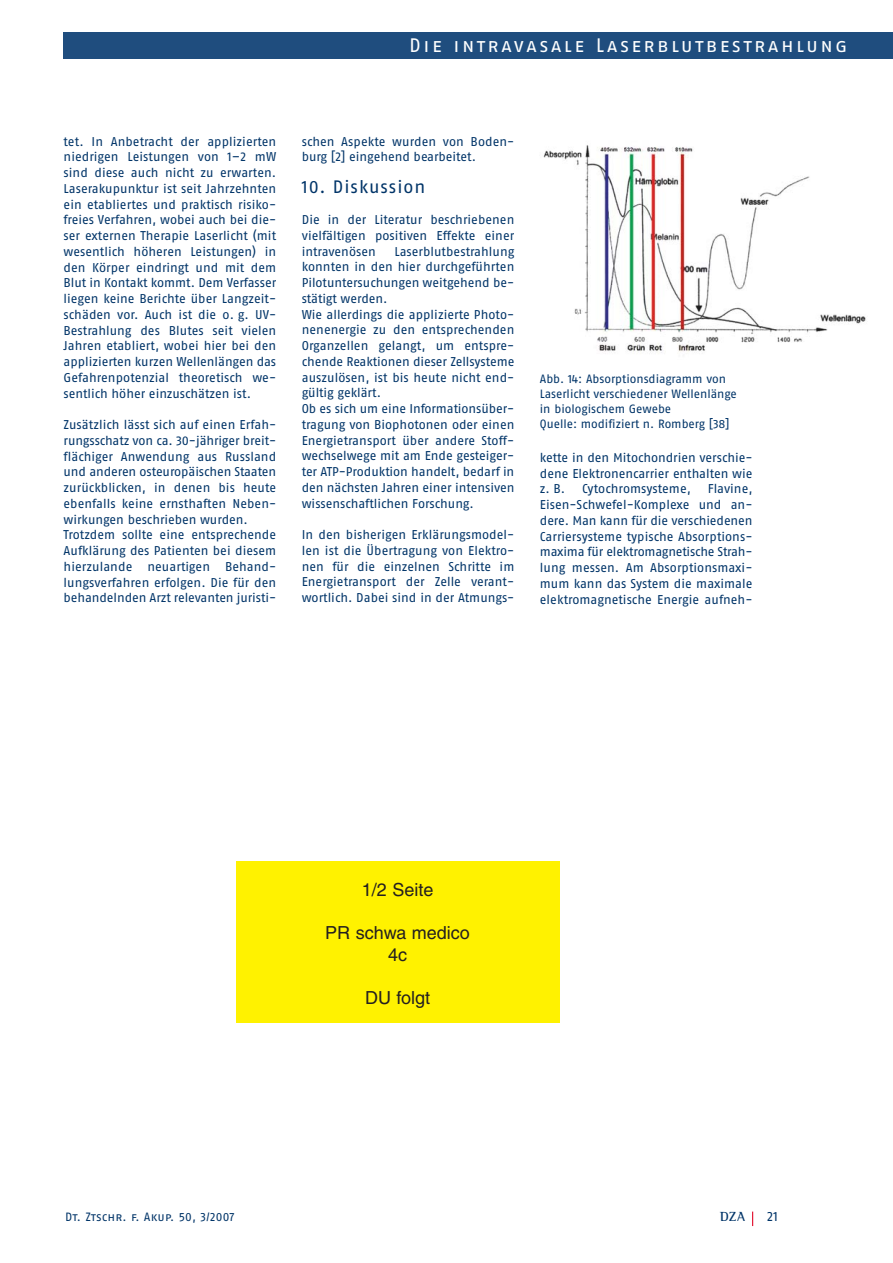
<style>
.page{position:relative;width:893px;height:1263px;background:#fff}
.page>*{position:absolute;margin:0;border:0;box-sizing:border-box;transform-origin:0 0}
.t1{font:19.5px "Fago No Regular Lf Caps";letter-spacing:.12em;color:#fff}
.t2{font:18px/21.6px "Helvetica";color:#231f20;text-align:center}
.t3{font:18px "Fago No Regular LF";letter-spacing:.055em;color:#003468}
.t4{font:700 13.5px "Rotis Semi Serif";color:#003468}
.t5{font:13.5px "Fago No Regular Lf Caps";color:#003468}
.t6{font:12.75px/15.8px "Fago No Regular LF";color:#003468;text-align:justify}
.t7{font:12px/15px "Fago No Regular LF";color:#003468}
.t8{font:12px "Fago No Regular Lf Caps";letter-spacing:.005em;color:#003468}
</style>
<div class="page">
<div style="left:64px;top:32px;width:829px;height:27px;background:#1f4d7e"></div>
<svg style="left:752px;top:1212px;width:1px;height:14px"></svg>
<img style="left:543px;top:145px;width:323px;height:208px">
<div style="left:236px;top:861px;width:323px;height:162px;background:#fff200"></div>
<h1 class="t1" style="left:409px;top:34px;width:440px">Die intravasale Laserblutbestrahlung</h1>
<p class="t6" style="left:64px;top:135px;width:214px">tet. In Anbetracht der applizierten niedrigen Leistungen von 1–2 mW sind diese auch nicht zu erwarten.<br>Laserakupunktur ist seit Jahrzehnten ein etabliertes und praktisch risiko&shy;freies Verfahren, wobei auch bei die&shy;ser externen Therapie Laserlicht (mit wesentlich höheren Leistungen) in den Körper eindringt und mit dem Blut in Kontakt kommt. Dem Verfasser liegen keine Berichte über Langzeit&shy;schäden vor. Auch ist die o. g. UV-Bestrahlung des Blutes seit vielen Jahren etabliert, wobei hier bei den applizierten kurzen Wellenlängen das Gefahrenpotenzial theoretisch we&shy;sentlich höher einzuschätzen ist.</p>
<p class="t6" style="left:64px;top:418px;width:214px;text-align:left">Zusätzlich lässt sich auf einen Erfah&shy;rungsschatz von ca. 30-jähriger breit&shy;flächiger Anwendung aus Russland und anderen osteuropäischen Staaten zurückblicken, in denen bis heute ebenfalls keine ernsthaften Neben&shy;wirkungen beschrieben wurden.<br>Trotzdem sollte eine entsprechende Aufklärung des Patienten bei diesem hierzulande neuartigen Behand&shy;lungsverfahren erfolgen. Die für den behandelnden Arzt relevanten juristi-</p>
<p class="t6" style="left:302px;top:135px;width:214px">schen Aspekte wurden von Boden&shy;burg [2] eingehend bearbeitet.</p>
<h2 class="t3" style="left:302px;top:180px;width:125px">10. Diskussion</h2>
<p class="t6" style="left:302px;top:213px;width:214px">Die in der Literatur beschriebenen vielfältigen positiven Effekte einer intravenösen</p>
<p class="t6" style="left:302px;top:245px;width:214px;text-align:left;text-indent:93px">Laserblutbestrahlung konnten in den hier durchgeführten Pilotuntersuchungen weitgehend be&shy;stätigt werden.<br>Wie allerdings die applizierte Photo&shy;nenenergie zu den entsprechenden Organzellen gelangt, um entspre&shy;chende Reaktionen dieser Zellsysteme auszulösen, ist bis heute nicht end&shy;gültig geklärt.<br>Ob es sich um eine Informationsüber&shy;tragung von Biophotonen oder einen Energietransport über andere Stoff&shy;wechselwege mit am Ende gesteiger&shy;ter ATP-Produktion handelt, bedarf in den nächsten Jahren einer intensiven wissenschaftlichen Forschung.</p>
<p class="t6" style="left:302px;top:528px;width:214px">In den bisherigen Erklärungsmodel&shy;len ist die Übertragung von Elektro&shy;nen für die einzelnen Schritte im Energietransport der Zelle verant&shy;wortlich. Dabei sind in der Atmungs-</p>
<p class="t7" style="left:540px;top:373px;width:198px">Abb. 14: Absorptionsdiagramm von Laserlicht verschiedener Wellenlänge in biologischem Gewebe<br>Quelle: modifiziert n. Romberg [38]</p>
<p class="t6" style="left:540px;top:451px;width:214px">kette in den Mitochondrien verschie&shy;dene Elektronencarrier enthalten wie z. B.</p>
<p class="t6" style="left:540px;top:483px;width:214px;text-indent:168px">Flavine, Eisen-Schwefel-Komplexe und an&shy;dere. Man kann für die verschiedenen Carriersysteme typische Absorptions&shy;maxima für elektromagnetische Strah&shy;lung messen. Am Absorptionsmaxi&shy;mum kann das System die maximale elektromagnetische Energie aufneh-</p>
<p class="t6" style="left:582px;top:483px;width:110px">Cytochromsysteme,</p>
<h2 class="t2" style="left:362px;top:880px;width:73px">1/2 Seite</h2>
<h2 class="t2" style="left:325px;top:924px;width:146px">PR schwa medico<br>4c</h2>
<h2 class="t2" style="left:365px;top:988px;width:66px">DU folgt</h2>
<p class="t8" style="left:65px;top:1209px;width:171px">Dt. Ztschr. f. Akup. 50, 3/2007</p>
<p class="t4" style="left:720px;top:1211px;width:27px">DZA</p>
<p class="t5" style="left:767px;top:1208px;width:12px">21</p>
</div>
